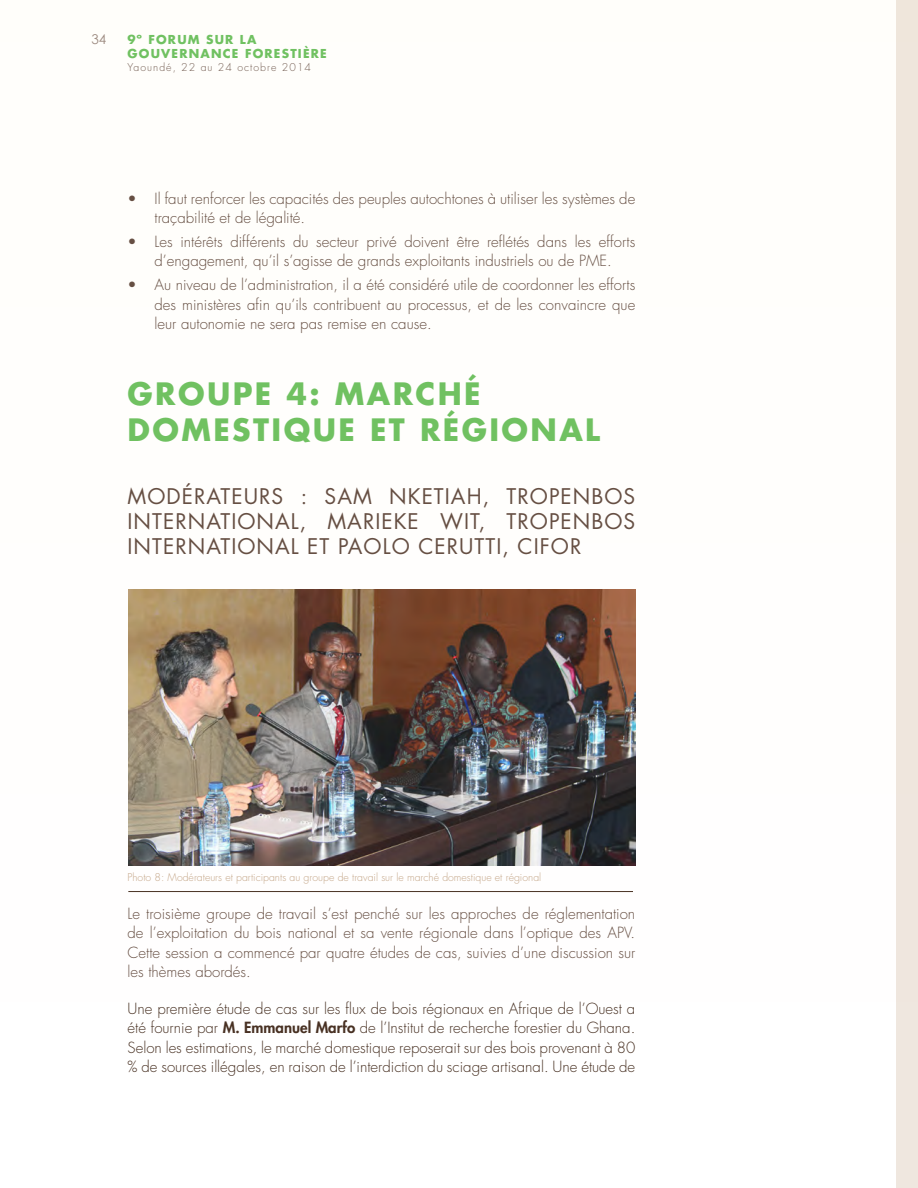
<style>
.page{position:relative;width:918px;height:1188px;background:#fff}
.page>*{position:absolute;margin:0;border:0;box-sizing:border-box;transform-origin:0 0}
.t1{font:700 30px/36px "Futura Std";letter-spacing:.08em;color:#70c161}
.body{font:21px/25.2px "Futura Std";letter-spacing:.05em;color:#664f43;text-align:justify}
.body-2{font:300 15px/19.5px "Futura Std";color:#664f43;text-align:justify}
.body-3{font:300 15px/19.5px "Futura Std";color:#483123;text-align:justify}
.t2{font:13.5px "Century Gothic";color:#9d8b81}
.t3{font:700 12px/14.4px "Futura Std";letter-spacing:.1em;color:#70c161}
.photoCaption{font:300 10.5px "Futura Std";color:#c4a688}
.t4{font:300 10.5px "Futura Std";letter-spacing:.1em;color:#766055}
.s1{font-weight:800}
</style>
<div class="page">
<div style="left:897px;top:0;width:21px;height:1188px;background:#efe6dd"></div>
<hr style="left:128px;top:891px;width:505px;height:1px;background:#483123">
<img style="left:128px;top:590px;width:507px;height:275px">
<p class="t2" style="left:91px;top:31px;width:16px">34</p>
<p class="t3" style="left:128px;top:32px;width:201px">9º FORUM SUR LA<br>GOUVERNANCE FORESTIÈRE</p>
<p class="t4" style="left:128px;top:61px;width:185px">Yaoundé, 22 au 24 octobre 2014</p>
<p class="body-2" style="left:155px;top:189px;width:482px;text-indent:-27px">• Il faut renforcer les capacités des peuples autochtones à utiliser les systèmes de traçabilité et de légalité.</p>
<p class="body-2" style="left:128px;top:232px;width:509px;text-align:center">• Les intérêts différents du secteur privé doivent être reflétés dans les efforts d’engagement, qu’il s’agisse de grands exploitants industriels ou de PME.</p>
<p class="body-2" style="left:155px;top:275px;width:482px;text-indent:-27px">• Au niveau de l’administration, il a été considéré utile de coordonner les efforts des ministères afin qu’ils contribuent au processus, et de les convaincre que leur autonomie ne sera pas remise en cause.</p>
<p class="t1" style="left:128px;top:375px;width:474px">GROUPE 4: MARCHÉ<br>DOMESTIQUE ET RÉGIONAL</p>
<p class="body" style="left:128px;top:484px;width:509px">MODÉRATEURS : SAM NKETIAH, TROPENBOS INTERNATIONAL, MARIEKE WIT, TROPENBOS INTERNATIONAL ET PAOLO CERUTTI, CIFOR</p>
<p class="photoCaption" style="left:128px;top:871px;width:415px">Photo 8: Modérateurs et participants au groupe de travail sur le marché domestique et régional</p>
<p class="body-2" style="left:128px;top:904px;width:509px">Le troisième groupe de travail s’est penché sur les approches de réglementation de l’exploitation du bois national et sa vente régionale dans l’optique des APV.<br>Cette session a commencé par quatre études de cas, suivies d’une discussion sur les thèmes abordés.</p>
<p class="body-3" style="left:128px;top:999px;width:509px">Une première étude de cas sur les flux de bois régionaux en Afrique de l’Ouest a été fournie par <span class="s1">M. Emmanuel Marfo</span> de l’Institut de recherche forestier du Ghana.<br>Selon les estimations, le marché domestique reposerait sur des bois provenant à 80 % de sources illégales, en raison de l’interdiction du sciage artisanal. Une étude de</p>
</div>
